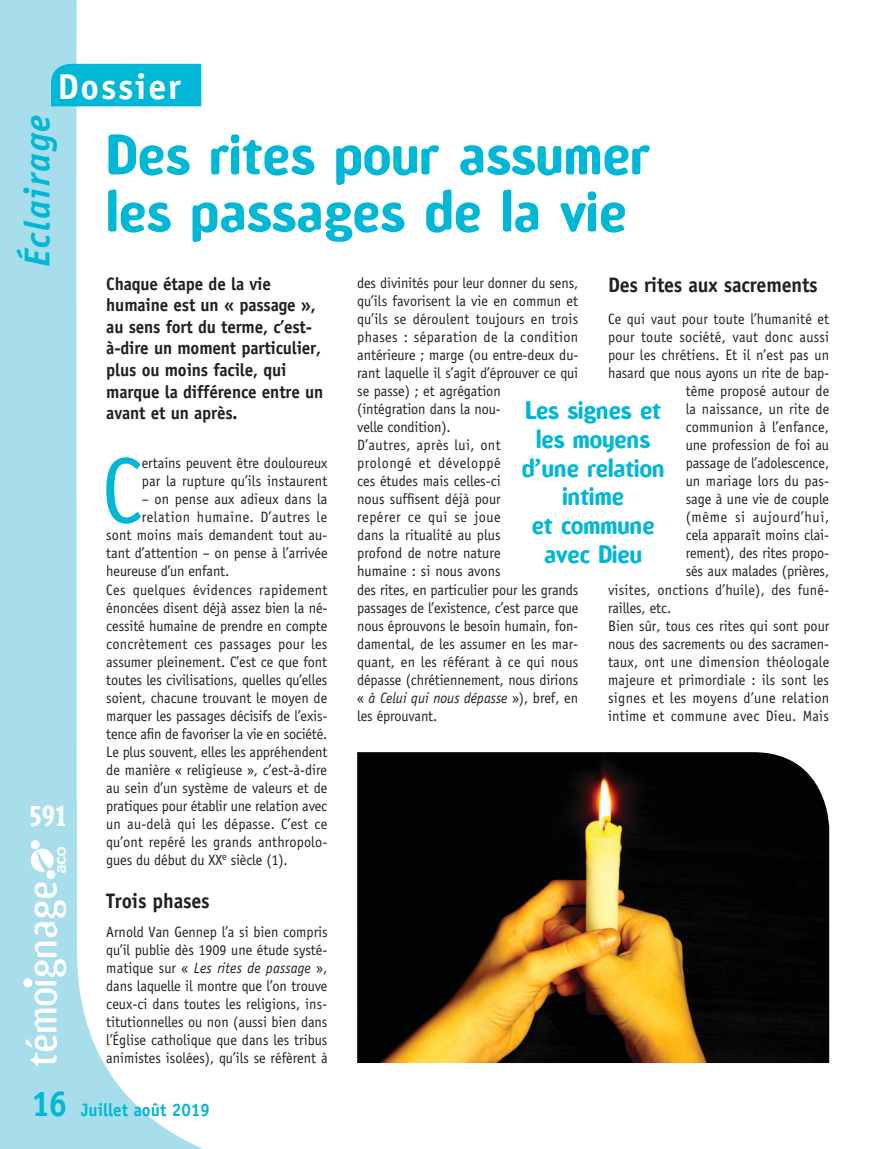
<style>
.page{position:relative;width:893px;height:1149px;background:#fff}
.page>*{position:absolute;margin:0;border:0;box-sizing:border-box;transform-origin:0 0}
.t1{font:93px "Officina Sans";color:#00b7d5;scale:.95 1}
.t2{font:700 54px/57px "Amoebia";letter-spacing:.01em;color:#00b7d5;scale:.95 1}
.t3{font:italic 700 36px "Officina Sans";color:#00b7d5}
.t4{font:700 36px "Officina Sans";letter-spacing:.05em;color:#fff}
.t5{font:700 27px "Amoebia";color:#fff;scale:.85 1}
.t6{font:700 24px/28.8px "Amoebia";color:#00b7d5;text-align:center;scale:.95 1}
.t7{font:700 21px "Officina Sans";letter-spacing:-.01em;color:#231f20;scale:.95 1}
.t8{font:700 18px/21.6px "Officina Sans";letter-spacing:-.01em;color:#231f20;scale:.95 1}
.t9{font:700 18px "Officina Sans";color:#00b7d5;scale:.95 1}
.t10{font:15px/18px "Officina Sans";color:#231f20;scale:.95 1}
.t11{font:15px "Officina Sans";letter-spacing:.025em;color:#231f20;scale:.95 1}
.t12{font:15px "Officina Sans";letter-spacing:.035em;color:#231f20;scale:.95 1}
.t13{font:15px "Officina Sans";letter-spacing:.05em;color:#231f20;scale:.95 1}
.s1{font-style:italic}
.s2{font-size:36px}
</style>
<div class="page">
<svg style="left:0;top:0;width:202px;height:1148px"></svg>
<svg style="left:26px;top:882px;width:40px;height:183px"></svg>
<div style="left:46px;top:869px;width:9px;height:9px;border:2px solid #fff;border-radius:50%"></div>
<div style="left:31px;top:840px;width:9px;height:8px;border:2px solid #fff;border-radius:50%"></div>
<div style="left:47px;top:870px;width:7px;height:7px;background:#fff;border-radius:50%"></div>
<div style="left:32px;top:841px;width:7px;height:7px;background:#fff;border-radius:50%"></div>
<svg style="left:31px;top:846px;width:35px;height:26px"></svg>
<div style="left:24px;top:978px;width:8px;height:8px;background:#fff;border-radius:50%"></div>
<div style="left:23px;top:978px;width:9px;height:9px;border:1px solid #fff;border-radius:50%"></div>
<div style="left:51px;top:64px;width:150px;height:42px;background:#00b7d5"></div>
<img style="left:357px;top:752px;width:472px;height:310px">
<h3 class="t4" style="left:57px;top:64px;width:125px">Dossier</h3>
<h3 class="t3" style="left:16px;top:267px;width:153px;rotate:-90deg">Éclairage</h3>
<h3 class="t5" style="left:30px;top:801px;width:44px">591</h3>
<h2 class="t2" style="left:106px;top:127px;width:574px">Des rites pour assumer les passages de la vie</h2>
<p class="t8" style="left:106px;top:272px;width:230px">Chaque étape de la vie humaine est un « passage », au sens fort du terme, c’est&shy;à-dire un moment particulier, plus ou moins facile, qui marque la différence entre un avant et un après.</p>
<h1 class="t1" style="left:102px;top:436px;width:45px">C</h1>
<p class="t10" style="left:142px;top:454px;width:197px">ertains peuvent être douloureux par la rupture qu’ils instaurent</p>
<p class="t10" style="left:357px;top:274px;width:234px">des divinités pour leur donner du sens, qu’ils favorisent la vie en commun et qu’ils se déroulent toujours en trois phases : séparation de la condition antérieure ; marge (ou entre-deux du&shy;rant laquelle il s’agit d’éprouver ce qui se passe) ; et agrégation<br>(intégration dans la nou-<br>velle condition).<br>D’autres, après lui, ont<br>prolongé et développé<br>ces études mais celles-ci<br>nous suffisent déjà pour<br>repérer ce qui se joue<br>dans la ritualité au plus<br>profond de notre nature<br>humaine : si nous avons<br>des rites, en particulier pour les grands passages de l’existence, c’est parce que nous éprouvons le besoin humain, fon&shy;damental, de les assumer en les mar&shy;quant, en les référant à ce qui nous dépasse (chrétiennement, nous dirions « <span class="s1">à Celui qui nous dépasse</span> »), bref, en les éprouvant.</p>
<h3 class="t7" style="left:608px;top:271px;width:222px">Des rites aux sacrements</h3>
<p class="t10" style="left:608px;top:310px;width:234px">Ce qui vaut pour toute l’humanité et</p>
<p class="t10" style="left:608px;top:328px;width:234px">pour toute société, vaut donc aussi</p>
<p class="t10" style="left:608px;top:346px;width:234px">pour les chrétiens. Et il n’est pas un</p>
<p class="t10" style="left:608px;top:364px;width:234px">hasard que nous ayons un rite de bap-</p>
<p class="t10" style="left:686px;top:382px;width:153px">tême proposé autour de</p>
<p class="t10" style="left:686px;top:400px;width:153px">la naissance, un rite de</p>
<p class="t10" style="left:686px;top:418px;width:152px">communion à l’enfance,</p>
<p class="t10" style="left:686px;top:436px;width:152px">une profession de foi au</p>
<p class="t10" style="left:686px;top:454px;width:153px">passage de l’adolescence,</p>
<p class="t10" style="left:686px;top:472px;width:153px">un mariage lors du pas-</p>
<p class="t10" style="left:686px;top:490px;width:153px">sage à une vie de couple</p>
<p class="t13" style="left:686px;top:508px;width:153px">(même si aujourd’hui,</p>
<p class="t10" style="left:686px;top:526px;width:153px">cela apparaît moins clai-</p>
<p class="t10" style="left:686px;top:544px;width:153px">rement), des rites propo-</p>
<p class="t10" style="left:686px;top:562px;width:153px">sés aux malades (prières,</p>
<p class="t10" style="left:608px;top:580px;width:234px">visites, onctions d’huile), des funé-</p>
<p class="t10" style="left:608px;top:598px;width:68px">railles, etc.</p>
<p class="t10" style="left:608px;top:616px;width:234px">Bien sûr, tous ces rites qui sont pour</p>
<p class="t10" style="left:608px;top:634px;width:234px">nous des sacrements ou des sacramen-</p>
<p class="t10" style="left:608px;top:652px;width:234px">taux, ont une dimension théologale</p>
<p class="t10" style="left:608px;top:670px;width:234px">majeure et primordiale : ils sont les</p>
<p class="t11" style="left:608px;top:688px;width:234px">signes et les moyens d’une relation</p>
<p class="t10" style="left:608px;top:706px;width:234px">intime et commune avec Dieu. Mais</p>
<h3 class="t6" style="left:522px;top:396px;width:152px">Les signes et les moyens d’une relation intime<br>et commune avec Dieu</h3>
<p class="t10" style="left:142px;top:490px;width:197px">– on pense aux adieux dans la</p>
<p class="t12" style="left:142px;top:508px;width:197px">relation humaine. D’autres le</p>
<p class="t10" style="left:106px;top:526px;width:234px">sont moins mais demandent tout au-</p>
<p class="t10" style="left:106px;top:544px;width:234px">tant d’attention – on pense à l’arrivée</p>
<p class="t10" style="left:106px;top:562px;width:131px">heureuse d’un enfant.</p>
<p class="t11" style="left:106px;top:580px;width:234px">Ces quelques évidences rapidement</p>
<p class="t10" style="left:106px;top:598px;width:234px">énoncées disent déjà assez bien la né-</p>
<p class="t10" style="left:106px;top:616px;width:234px">cessité humaine de prendre en compte</p>
<p class="t10" style="left:106px;top:634px;width:234px">concrètement ces passages pour les</p>
<p class="t10" style="left:106px;top:652px;width:234px">assumer pleinement. C’est ce que font</p>
<p class="t10" style="left:106px;top:670px;width:234px">toutes les civilisations, quelles qu’elles</p>
<p class="t10" style="left:106px;top:688px;width:234px">soient, chacune trouvant le moyen de</p>
<p class="t10" style="left:106px;top:706px;width:234px">marquer les passages décisifs de l’exis-</p>
<p class="t10" style="left:106px;top:724px;width:234px">tence afin de favoriser la vie en société.</p>
<p class="t10" style="left:106px;top:742px;width:234px">Le plus souvent, elles les appréhendent</p>
<p class="t10" style="left:106px;top:760px;width:234px">de manière « religieuse », c’est-à-dire</p>
<p class="t10" style="left:106px;top:778px;width:234px">au sein d’un système de valeurs et de</p>
<p class="t10" style="left:106px;top:796px;width:234px">pratiques pour établir une relation avec</p>
<p class="t10" style="left:106px;top:814px;width:234px">un au-delà qui les dépasse. C’est ce</p>
<p class="t10" style="left:106px;top:832px;width:234px">qu’ont repéré les grands anthropolo-</p>
<p class="t10" style="left:106px;top:850px;width:193px">gues du début du XX<sup>e</sup> siècle (1).</p>
<h3 class="t7" style="left:106px;top:887px;width:110px">Trois phases</h3>
<p class="t10" style="left:106px;top:922px;width:234px;text-align:justify">Arnold Van Gennep l’a si bien compris qu’il publie dès 1909 une étude systé&shy;matique sur « <span class="s1">Les rites de passage</span> », dans laquelle il montre que l’on trouve ceux-ci dans toutes les religions, ins&shy;titutionnelles ou non (aussi bien dans l’Église catholique que dans les tribus animistes isolées), qu’ils se réfèrent à</p>
<p class="t9" style="left:31px;top:1098px;width:190px"><span class="s2">16</span> Juillet août 2019</p>
</div>
